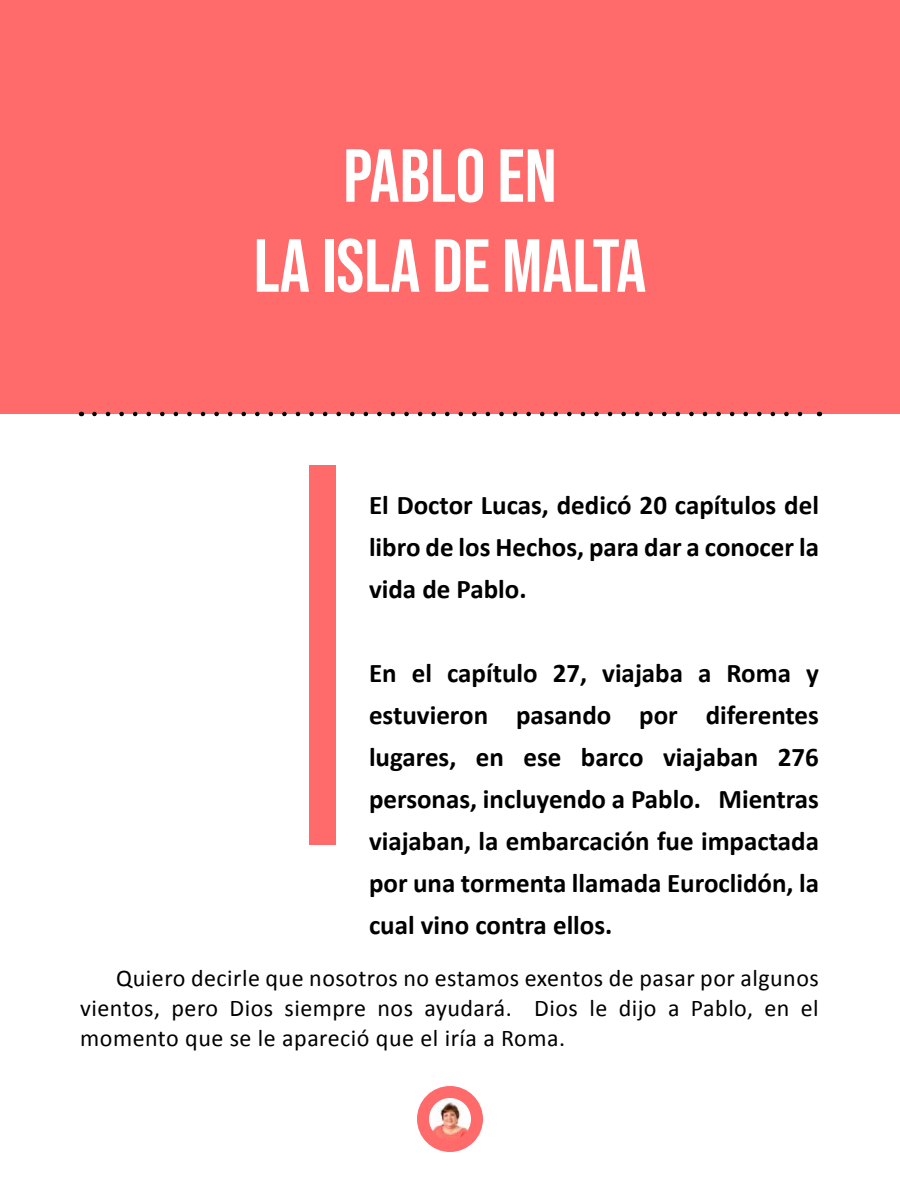
<style>
.page{position:relative;width:900px;height:1200px;background:#fff}
.page>*{position:absolute;margin:0;border:0;box-sizing:border-box;transform-origin:0 0}
.t1{font:75px/90px "Bebas Neue";color:#fff;text-align:center}
.t2{font:700 27px/42px "Calibri";color:#000;text-align:justify}
.t3{font:24px/30px "Calibri";letter-spacing:.02em;color:#000;text-align:justify}
</style>
<div class="page">
<div style="left:0;top:0;width:900px;height:414px;background:#ff6b6b"></div>
<div style="left:309px;top:465px;width:27px;height:379px;background:#ff6b6b"></div>
<svg style="left:94px;top:412px;width:709px;height:4px"></svg>
<div style="left:417px;top:1086px;width:66px;height:66px;background:#ff6b6b;border-radius:50%"></div>
<img style="left:429px;top:1098px;width:42px;height:42px;border-radius:21px">
<h1 class="t1" style="left:254px;top:130px;width:394px">PABLO EN<br>LA ISLA DE MALTA</h1>
<p class="t2" style="left:369px;top:484px;width:452px">El Doctor Lucas, dedicó 20 capítulos del libro de los Hechos, para dar a conocer la vida de Pablo.</p>
<p class="t2" style="left:369px;top:652px;width:452px">En el capítulo 27, viajaba a Roma y estuvieron pasando por diferentes lugares, en ese barco viajaban 276 personas, incluyendo a Pablo. Mientras viajaban, la embarcación fue impactada por una tormenta llamada Euroclidón, la cual vino contra ellos.</p>
<p class="t3" style="left:80px;top:963px;width:740px;text-indent:36px">Quiero decirle que nosotros no estamos exentos de pasar por algunos vientos, pero Dios siempre nos ayudará. Dios le dijo a Pablo, en el momento que se le apareció que el iría a Roma.</p>
</div>
